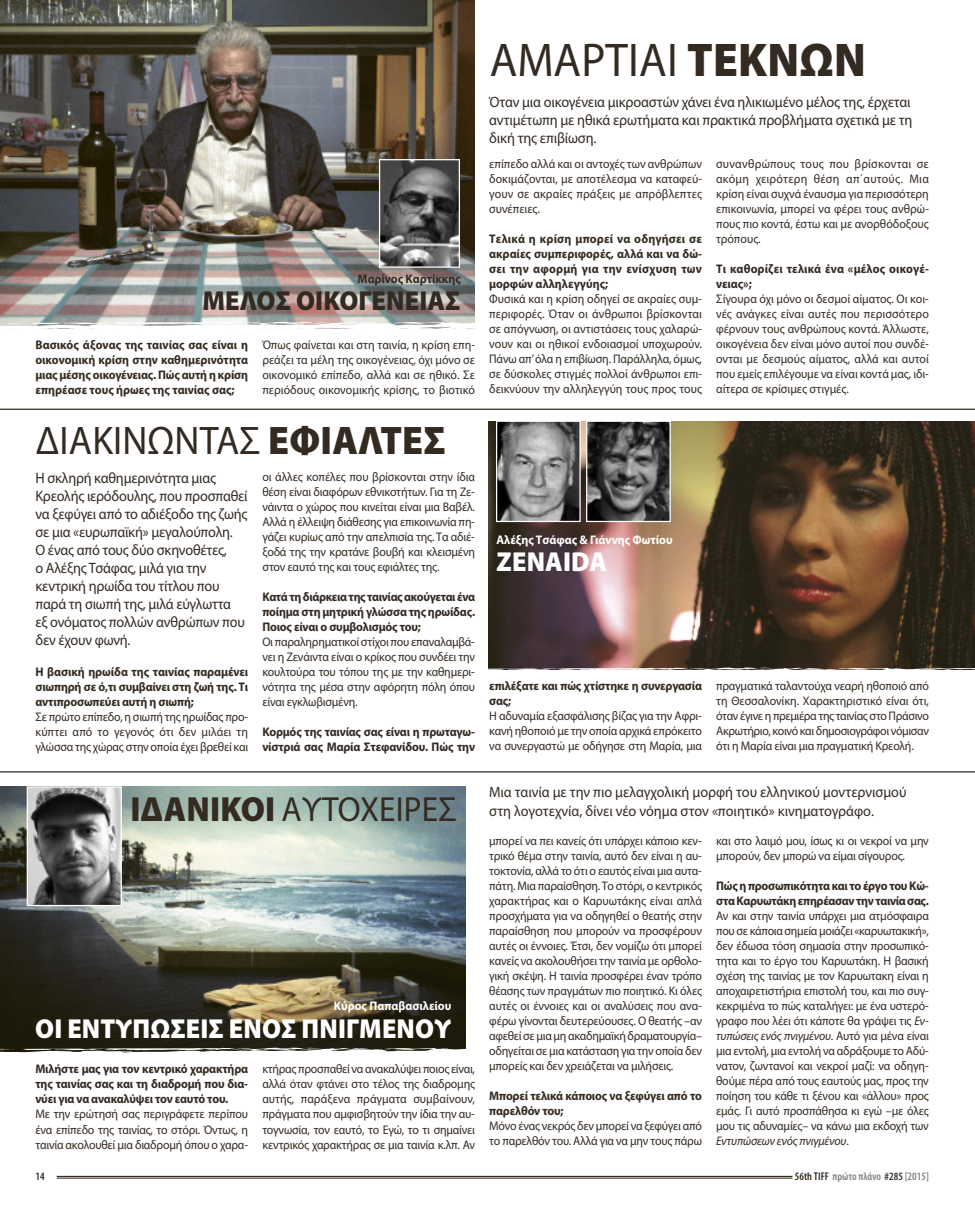
<style>
.page{position:relative;width:975px;height:1223px;background:#fff}
.page>*{position:absolute;margin:0;border:0;box-sizing:border-box;transform-origin:0 0}
.t1{font:47.5px "Myriad Pro";letter-spacing:.005em;color:#332b22;scale:.95 1}
.t2{font:40px "Myriad Pro";letter-spacing:.005em;color:#332b22;scale:.95 1}
.t3{font:35px "Myriad Pro";letter-spacing:.005em;color:#332b22;scale:.95 1}
.t4{font:900 27.5px "Myriad Pro";letter-spacing:.005em;color:#fff;scale:.95 1}
.t5{font:900 27.5px "Myriad Pro";letter-spacing:.005em;color:#332b22;scale:.95 1}
.t6{font:15px/18px "Myriad Pro";letter-spacing:-.01em;color:#332b22;scale:.95 1}
.t7{font:12.5px/15px "Myriad Pro";letter-spacing:-.015em;color:#332b22;text-align:justify;scale:.95 1}
.t8{font:700 12.5px/15px "Myriad Pro";letter-spacing:-.015em;color:#332b22;text-align:justify;scale:.95 1}
.t9{font:700 12.5px "Myriad Pro";color:#fff;scale:.95 1}
.t10{font:700 12.5px/15px "Myriad Pro";letter-spacing:.01em;color:#332b22;scale:.95 1}
.t11{font:600 condensed 11.25px "Myriad Pro";color:#84807b}
.t12{font:600 condensed 11.25px "Myriad Pro";color:#332b22}
.s1{font-weight:900}
.s2{font-style:italic}
.s3{color:#332b22}
</style>
<div class="page">
<hr style="left:57px;top:1175px;width:735px;height:2px;background:#332b22">
<hr style="left:57px;top:1177px;width:735px;height:1px;background:#332b22">
<hr style="left:0;top:408px;width:974px;height:2px;background:#332b22">
<hr style="left:0;top:771px;width:974px;height:1px;background:#332b22">
<img style="left:0;top:786px;width:465px;height:261px">
<svg style="left:0;top:1047px;width:465px;height:6px"></svg>
<img style="left:0;top:0;width:474px;height:321px">
<img style="left:381px;top:161px;width:77px;height:105px">
<div style="left:379px;top:159px;width:81px;height:109px;border:1px solid #fff"></div>
<img style="left:29px;top:788px;width:91px;height:116px">
<div style="left:27px;top:786px;width:95px;height:120px;border:1px solid #fff"></div>
<svg style="left:0;top:321px;width:474px;height:8px"></svg>
<img style="left:488px;top:422px;width:486px;height:245px">
<svg style="left:488px;top:667px;width:486px;height:3px"></svg>
<img style="left:498px;top:422px;width:80px;height:98px">
<div style="left:496px;top:420px;width:84px;height:102px;border:1px solid #fff"></div>
<img style="left:588px;top:422px;width:80px;height:98px">
<div style="left:586px;top:420px;width:84px;height:102px;border:1px solid #fff"></div>
<h1 class="t1" style="left:489px;top:43px;width:397px">αμαΡτΙαΙ <span class="s1">ΤΕΚΝΩΝ</span></h1>
<p class="t8" style="left:357px;top:272px;width:110px">Μαρίνος Καρτίκκης</p>
<h3 class="t5" style="left:202px;top:291px;width:273px">ΜΕΛΟΣ ΟΙΚΟΓΕΝΕΙΑΣ</h3>
<p class="t8" style="left:35px;top:338px;width:225px">Βασικός άξονας της ταινίας σας είναι η οικονομική κρίση στην καθημερινότητα μιας μέσης οικογένειας. Πώς αυτή η κρίση επηρέασε τους ήρωες της ταινίας σας;</p>
<p class="t7" style="left:262px;top:338px;width:225px">Όπως φαίνεται και στη ταινία, η κρίση επη&shy;ρεάζει τα μέλη της οικογένειας, όχι μόνο σε οικονομικό επίπεδο, αλλά και σε ηθικό. σε περιόδους οικονομικής κρίσης, το βιοτικό</p>
<h2 class="t2" style="left:36px;top:426px;width:433px">ΔΙακΙΝΩΝτασ <span class="s1">ΕΦΙΑΛΤΕΣ</span></h2>
<p class="t6" style="left:35px;top:470px;width:225px">Η σκληρή καθημερινότητα μιας κρεολής ιερόδουλης, που προσπαθεί να ξεφύγει από το αδιέξοδο της ζωής σε μια «ευρωπαϊκή» μεγαλούπολη.<br>ο ένας από τους δύο σκηνοθέτες,<br>ο αλέξης τσάφας, μιλά για την κεντρική ηρωίδα του τίτλου που παρά τη σιωπή της, μιλά εύγλωττα<br>εξ ονόματος πολλών ανθρώπων που δεν έχουν φωνή.</p>
<p class="t8" style="left:35px;top:665px;width:225px">Η βασική ηρωίδα της ταινίας παραμένει σιωπηρή σε ό,τι συμβαίνει στη ζωή της. Τι αντιπροσωπεύει αυτή η σιωπή;</p>
<p class="t7" style="left:35px;top:710px;width:225px">σε πρώτο επίπεδο, η σιωπή της ηρωίδας προ&shy;κύπτει από το γεγονός ότι δεν μιλάει τη γλώσσα της χώρας στην οποία έχει βρεθεί και</p>
<p class="t7" style="left:262px;top:470px;width:225px">οι άλλες κοπέλες που βρίσκονται στην ίδια θέση είναι διαφόρων εθνικοτήτων. Για τη Ζε&shy;νάιντα ο χώρος που κινείται είναι μια Βαβέλ. αλλά η έλλειψη διάθεσης για επικοινωνία πη&shy;γάζει κυρίως από την απελπισία της. τα αδιέ&shy;ξοδά της την κρατάνε βουβή και κλεισμένη στον εαυτό της και τους εφιάλτες της.</p>
<p class="t8" style="left:262px;top:590px;width:225px">Κατά τη διάρκεια της ταινίας ακούγεται ένα ποίημα στη μητρική γλώσσα της ηρωίδας.<br>Ποιος είναι ο συμβολισμός του;</p>
<p class="t7" style="left:262px;top:635px;width:225px">οι παραληρηματικοί στίχοι που επαναλαμβά&shy;νει η Ζενάιντα είναι ο κρίκος που συνδέει την κουλτούρα του τόπου της με την καθημερι&shy;νότητα της μέσα στην αφόρητη πόλη όπου είναι εγκλωβισμένη.</p>
<p class="t8" style="left:262px;top:725px;width:225px">Κορμός της ταινίας σας είναι η πρωταγω&shy;νίστριά σας Μαρία Στεφανίδου. Πώς την</p>
<p class="t6" style="left:489px;top:94px;width:447px">Όταν μια οικογένεια μικροαστών χάνει ένα ηλικιωμένο μέλος της, έρχεται αντιμέτωπη με ηθικά ερωτήματα και πρακτικά προβλήματα σχετικά με τη δική της επιβίωση.</p>
<p class="t7" style="left:489px;top:157px;width:225px">επίπεδο αλλά και οι αντοχές των ανθρώπων δοκιμάζονται, με αποτέλεσμα να καταφεύ&shy;γουν σε ακραίες πράξεις με απρόβλεπτες συνέπειες.</p>
<p class="t8" style="left:489px;top:232px;width:225px">Τελικά η κρίση μπορεί να οδηγήσει σε ακραίες συμπεριφορές, αλλά και να δώ&shy;σει την αφορμή για την ενίσχυση των μορφών αλληλεγγύης;</p>
<p class="t7" style="left:489px;top:292px;width:225px">Φυσικά και η κρίση οδηγεί σε ακραίες συμ&shy;περιφορές. Όταν οι άνθρωποι βρίσκονται σε απόγνωση, οι αντιστάσεις τους χαλαρώ&shy;νουν και οι ηθικοί ενδοιασμοί υποχωρούν.<br>Πάνω απ’όλα η επιβίωση. Παράλληλα, όμως, σε δύσκολες στιγμές πολλοί άνθρωποι επι&shy;δεικνύουν την αλληλεγγύη τους προς τους</p>
<p class="t7" style="left:716px;top:157px;width:225px">συνανθρώπους τους που βρίσκονται σε ακόμη χειρότερη θέση απ΄αυτούς. Mια κρίση είναι συχνά έναυσμα για περισσότερη επικοινωνία, μπορεί να φέρει τους ανθρώ&shy;πους πιο κοντά, έστω και με ανορθόδοξους τρόπους.</p>
<p class="t10" style="left:716px;top:262px;width:225px">Τι καθορίζει τελικά ένα «μέλος οικογέ&shy;νειας»;</p>
<p class="t7" style="left:716px;top:292px;width:225px">σίγουρα όχι μόνο οι δεσμοί αίματος. οι κοι&shy;νές ανάγκες είναι αυτές που περισσότερο φέρνουν τους ανθρώπους κοντά. Άλλωστε, οικογένεια δεν είναι μόνο αυτοί που συνδέ&shy;ονται με δεσμούς αίματος, αλλά και αυτοί που εμείς επιλέγουμε να είναι κοντά μας, ιδι&shy;αίτερα σε κρίσιμες στιγμές.</p>
<p class="t9" style="left:496px;top:534px;width:187px">Αλέξης Τσάφας &amp; Γιάννης Φωτίου</p>
<h3 class="t4" style="left:496px;top:551px;width:118px">ZENAIDA</h3>
<p class="t8" style="left:489px;top:679px;width:225px">επιλέξατε και πώς χτίστηκε η συνεργασία σας;</p>
<p class="t7" style="left:489px;top:709px;width:225px">Η αδυναμία εξασφάλισης βίζας για την αφρι&shy;κανή ηθοποιό με την οποία αρχικά επρόκειτο να συνεργαστώ με οδήγησε στη μαρία, μια</p>
<p class="t7" style="left:716px;top:679px;width:225px">πραγματικά ταλαντούχα νεαρή ηθοποιό από τη θεσσαλονίκη. Χαρακτηριστικό είναι ότι, όταν έγινε η πρεμιέρα της ταινίας στο Πράσινο ακρωτήριο, κοινό και δημοσιογράφοι νόμισαν ότι η μαρία είναι μια πραγματική κρεολή.</p>
<h3 class="t3" style="left:131px;top:796px;width:345px"><span class="s1">ΙΔΑΝΙΚΟΙ</span> αΥτοΧεΙΡεσ</h3>
<p class="t6" style="left:489px;top:784px;width:441px">μια ταινία με την πιο μελαγχολική μορφή του ελληνικού μοντερνισμού στη λογοτεχνία, δίνει νέο νόημα στον «ποιητικό» κινηματογράφο.</p>
<p class="t9" style="left:334px;top:1001px;width:125px">Κύρος Παπαβασιλείου</p>
<h3 class="t4" style="left:35px;top:1018px;width:439px">ΟΙ ΕΝΤΥΠΩΣΕΙΣ ΕΝΟΣ ΠΝΙΓΜΕΝΟΥ</h3>
<p class="t8" style="left:35px;top:1062px;width:225px">Μιλήστε μας για τον κεντρικό χαρακτήρα της ταινίας σας και τη διαδρομή που δια&shy;νύει για να ανακαλύψει τον εαυτό του.</p>
<p class="t7" style="left:35px;top:1107px;width:225px">με την ερώτησή σας περιγράφετε περίπου ένα επίπεδο της ταινίας, το στόρι. Όντως, η ταινία ακολουθεί μια διαδρομή όπου ο χαρα-</p>
<p class="t7" style="left:262px;top:1062px;width:225px">κτήρας προσπαθεί να ανακαλύψει ποιος είναι, αλλά όταν φτάνει στο τέλος της διαδρομης αυτής, παράξενα πράγματα συμβαίνουν, πράγματα που αμφισβητούν την ίδια την αυ&shy;τογνωσία, τον εαυτό, το εγώ, το τι σημαίνει κεντρικός χαρακτήρας σε μια ταινία κ.λπ. αν</p>
<p class="t7" style="left:489px;top:834px;width:225px">μπορεί να πει κανείς ότι υπάρχει κάποιο κεν&shy;τρικό θέμα στην ταινία, αυτό δεν είναι η αυ&shy;τοκτονία, αλλά το ότι ο εαυτός είναι μια αυτα&shy;πάτη. μια παραίσθηση.το στόρι, ο κεντρικός χαρακτήρας και ο καρυωτάκης είναι απλά προσχήματα για να οδηγηθεί ο θεατής στην παραίσθηση που μπορούν να προσφέρουν αυτές οι έννοιες. Έτσι, δεν νομίζω ότι μπορεί κανείς να ακολουθήσει την ταινία με ορθολο&shy;γική σκέψη. Η ταινία προσφέρει έναν τρόπο θέασης των πραγμάτων πιο ποιητικό. κι όλες αυτές οι έννοιες και οι αναλύσεις που ανα&shy;φέρω γίνονται δευτερεύουσες. ο θεατής –αν αφεθεί σε μια μη ακαδημαϊκή δραματουργία– οδηγείται σε μια κατάσταση για την οποία δεν μπορείς και δεν χρειάζεται να μιλήσεις.</p>
<p class="t8" style="left:489px;top:1088px;width:225px">Μπορεί τελικά κάποιος να ξεφύγει από το παρελθόν του;</p>
<p class="t7" style="left:489px;top:1119px;width:225px">μόνο ένας νεκρός δεν μπορεί να ξεφύγει από το παρελθόν του. αλλά για να μην τους πάρω</p>
<p class="t7" style="left:716px;top:834px;width:225px">και στο λαιμό μου, ίσως κι οι νεκροί να μην μπορούν, δεν μπορώ να είμαι σίγουρος.</p>
<p class="t8" style="left:716px;top:878px;width:225px">Πώς η προσωπικότητα και το έργο του Κώ&shy;στα Καρυωτάκη επηρέασαν την ταινία σας.</p>
<p class="t7" style="left:716px;top:909px;width:225px">αν και στην ταινία υπάρχει μια ατμόσφαιρα που σε κάποια σημεία μοιάζει «καρυωτακική», δεν έδωσα τόση σημασία στην προσωπικό&shy;τητα και το έργο του καρυωτάκη. Η βασική σχέση της ταινίας με τον καρυωτακη είναι η αποχαιρετιστήρια επιστολή του, και πιο συγ&shy;κεκριμένα το πώς καταλήγει: με ένα υστερό&shy;γραφο που λέει ότι κάποτε θα γράψει τις <span class="s2">Εν&shy;τυπώσεις ενός πνιγμένου</span>. αυτό για μένα είναι μια εντολή, μια εντολή να αδράξουμε το αδύ&shy;νατον, ζωντανοί και νεκροί μαζί: να οδηγη&shy;θούμε πέρα από τους εαυτούς μας, προς την ποίηση του κάθε τι ξένου και «άλλου» προς εμάς. Γι αυτό προσπάθησα κι εγώ –με όλες μου τις αδυναμίες– να κάνω μια εκδοχή των <span class="s2">Εντυπώσεων ενός πνιγμένου</span>.</p>
<p class="t12" style="left:35px;top:1172px;width:11px">14</p>
<p class="t11" style="left:794px;top:1172px;width:135px"><span class="s3">56th TIFF</span> πρώτο πλάνο <span class="s3">#285</span> [2015]</p>
</div>
